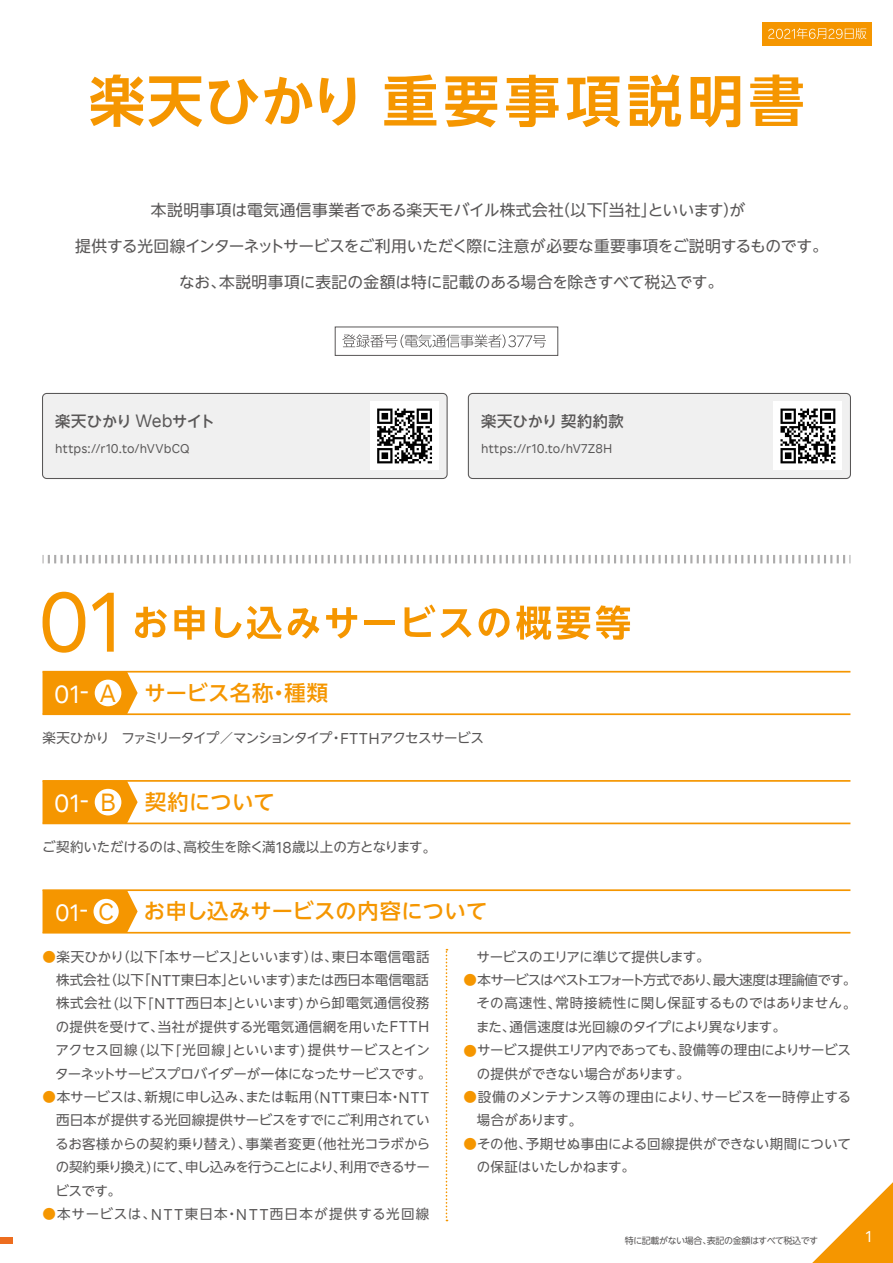
<style>
.page{position:relative;width:893px;height:1263px;background:#fff}
.page>*{position:absolute;margin:0;border:0;box-sizing:border-box;transform-origin:0 0}
.t1{font:24px "Rakuten Sans";color:#fff}
.t2{font:500 21.3px "UD Shin Go NT Pro";letter-spacing:.015em;color:#f59600}
.t3{font:15.9px "Rakuten Sans";color:#fff}
.t4{font:15.75px "UD Shin Go NT Pro";letter-spacing:-.005em;color:#595757}
.t5{font:15.75px "UD Shin Go NT Pro";letter-spacing:.03em;color:#595757}
.t6{font:500 15.3px "UD Shin Go NT Pro";letter-spacing:-.01em;color:#595757}
.t7{font:500 15.3px "UD Shin Go NT Pro";letter-spacing:.015em;color:#595757}
.t8{font:13.5px/23.4px "UD Shin Go NT Pro";letter-spacing:-.01em;color:#595757}
.t9{font:13.5px "UD Shin Go NT Pro";letter-spacing:-.065em;color:#595757}
.t10{font:13.5px "UD Shin Go NT Pro";letter-spacing:.085em;color:#595757}
.t11{font:13.5px "UD Shin Go NT Pro";letter-spacing:-.045em;color:#595757}
.t12{font:12.9px "Rakuten Sans";letter-spacing:.015em;color:#595757}
.t13{font:9px "UD Shin Go NT Pro";letter-spacing:-.05em;color:#595757}
.s1{font-family:"Rakuten Sans";font-weight:400;font-size:18.15px}
.s2{font-family:"Rakuten Sans";font-weight:400;font-size:25.35px;color:#fff}
.s3{font-family:"Rakuten Sans";font-weight:400;font-size:25.35px}
.s4{font-family:"Rakuten Sans";font-size:15.9px}
.s5{color:#f59600}
</style>
<div class="page">
<svg style="left:90px;top:75px;width:112px;height:52px"></svg>
<svg style="left:209px;top:79px;width:49px;height:45px"></svg>
<svg style="left:264px;top:77px;width:48px;height:48px"></svg>
<svg style="left:320px;top:78px;width:35px;height:48px"></svg>
<svg style="left:384px;top:74px;width:52px;height:52px"></svg>
<svg style="left:445px;top:76px;width:52px;height:51px"></svg>
<svg style="left:506px;top:75px;width:53px;height:52px"></svg>
<svg style="left:567px;top:76px;width:53px;height:51px"></svg>
<svg style="left:628px;top:74px;width:53px;height:53px"></svg>
<svg style="left:691px;top:76px;width:49px;height:51px"></svg>
<svg style="left:750px;top:75px;width:53px;height:51px"></svg>
<svg style="left:135px;top:607px;width:32px;height:31px"></svg>
<svg style="left:174px;top:606px;width:30px;height:34px"></svg>
<svg style="left:215px;top:606px;width:67px;height:33px"></svg>
<svg style="left:288px;top:608px;width:31px;height:31px"></svg>
<svg style="left:326px;top:607px;width:31px;height:32px"></svg>
<div style="left:364px;top:620px;width:31px;height:5px;background:#f59600"></div>
<svg style="left:405px;top:604px;width:67px;height:34px"></svg>
<svg style="left:479px;top:608px;width:31px;height:30px"></svg>
<svg style="left:516px;top:606px;width:74px;height:34px"></svg>
<svg style="left:596px;top:605px;width:34px;height:35px"></svg>
<svg style="left:43px;top:592px;width:42px;height:61px"></svg>
<svg style="left:92px;top:593px;width:22px;height:59px"></svg>
<svg style="left:43px;top:555px;width:807px;height:8px"></svg>
<svg style="left:43px;top:672px;width:95px;height:41px;background:#f59d12"></svg>
<hr style="left:43px;top:671px;width:807px;height:1px;background:#f59600">
<hr style="left:43px;top:713px;width:807px;height:2px;background:#f59600">
<div style="left:95px;top:680px;width:26px;height:26px;background:#fff;border-radius:50%"></div>
<svg style="left:43px;top:782px;width:95px;height:40px;background:#f59d12"></svg>
<hr style="left:43px;top:780px;width:807px;height:2px;background:#f59600">
<hr style="left:43px;top:822px;width:807px;height:2px;background:#f59600">
<div style="left:95px;top:789px;width:26px;height:26px;background:#fff;border-radius:50%"></div>
<svg style="left:43px;top:891px;width:95px;height:41px;background:#f59d12"></svg>
<hr style="left:43px;top:889px;width:807px;height:2px;background:#f59600">
<hr style="left:43px;top:932px;width:807px;height:1px;background:#f59600">
<div style="left:94px;top:899px;width:25px;height:25px;background:#fff;border-radius:50%"></div>
<svg style="left:446px;top:949px;width:1px;height:272px"></svg>
<div style="left:43px;top:393px;width:404px;height:85px;background:#f0f0f0;border-radius:4px"></div>
<div style="left:42px;top:393px;width:406px;height:86px;border:1px solid #595757;border-radius:4px"></div>
<div style="left:468px;top:393px;width:382px;height:85px;background:#f0f0f0;border-radius:4px"></div>
<div style="left:468px;top:393px;width:383px;height:86px;border:1px solid #595757;border-radius:4px"></div>
<svg style="left:342px;top:334px;width:204px;height:14px"></svg>
<div style="left:335px;top:327px;width:223px;height:29px;border:1px solid #595757"></div>
<div style="left:762px;top:22px;width:109px;height:24px;background:#f59600"></div>
<svg style="left:768px;top:28px;width:98px;height:11px"></svg>
<div style="left:371px;top:402px;width:68px;height:68px;background:#fff"></div>
<svg style="left:377px;top:408px;width:55px;height:55px"></svg>
<div style="left:774px;top:402px;width:68px;height:68px;background:#fff"></div>
<svg style="left:780px;top:408px;width:55px;height:55px"></svg>
<svg style="left:812px;top:1182px;width:81px;height:81px"></svg>
<div style="left:0;top:1237px;width:13px;height:7px;background:#ed6d1f"></div>
<p class="t5" style="left:151px;top:197px;width:596px">本説明事項は電気通信事業者である楽天モバイル株式会社（以下「当社」といいます）が</p>
<p class="t4" style="left:75px;top:233px;width:754px">提供する光回線インターネットサービスをご利用いただく際に注意が必要な重要事項をご説明するものです。</p>
<p class="t4" style="left:179px;top:269px;width:545px">なお、本説明事項に表記の金額は特に記載のある場合を除きすべて税込です。</p>
<p class="t6" style="left:55px;top:408px;width:161px">楽天ひかり <span class="s1">Web</span>サイト</p>
<p class="t12" style="left:55px;top:441px;width:136px">https://r10.to/hVVbCQ</p>
<h2 class="t2" style="left:54px;top:675px;width:275px"><span class="s2">01-</span> <span class="s3">A</span> サービス名称・種類</h2>
<p class="t7" style="left:481px;top:408px;width:144px">楽天ひかり契約約款</p>
<p class="t12" style="left:481px;top:441px;width:133px">https://r10.to/hV7Z8H</p>
<p class="t9" style="left:43px;top:727px;width:443px">楽天ひかり　ファミリータイプ／マンションタイプ・<span class="s4">FTTH</span>アクセスサービス</p>
<h2 class="t2" style="left:54px;top:784px;width:222px"><span class="s2">01-</span> <span class="s3">B</span> 契約について</h2>
<p class="t8" style="left:42px;top:835px;width:395px">ご契約いただけるのは、高校生を除く満<span class="s4">18</span>歳以上の方となります。</p>
<h1 class="t1" style="left:55px;top:899px;width:60px">01- <span class="s5">C</span></h1>
<h2 class="t2" style="left:144px;top:894px;width:345px">お申し込みサービスの内容について</h2>
<p class="t8" style="left:55px;top:944px;width:377px;text-indent:-13px"><span class="s5">●</span>楽天ひかり（以下「本サービス」といいます）は、東日本電信電話株式会社（以下「<span class="s4">NTT</span>東日本」といいます）または西日本電信電話株式会社（以下「<span class="s4">NTT</span>西日本」といいます）から卸電気通信役務の提供を受けて、当社が提供する光電気通信網を用いた<span class="s4">FTTH</span>アクセス回線（以下「光回線」といいます）提供サービスとインターネットサービスプロバイダーが一体になったサービスです。</p>
<p class="t8" style="left:55px;top:1085px;width:377px;text-align:justify;text-indent:-13px"><span class="s5">●</span>本サービスは、新規に申し込み、または転用（<span class="s4">NTT</span>東日本・<span class="s4">NTT</span>西日本が提供する光回線提供サービスをすでにご利用されているお客様からの契約乗り替え）、事業者変更（他社光コラボからの契約乗り換え）にて、申し込みを行うことにより、利用できるサービスです。</p>
<p class="t10" style="left:43px;top:1203px;width:388px"><span class="s5">●</span>本サービスは、<span class="s4">NTT</span>東日本・<span class="s4">NTT</span>西日本が提供する光回線</p>
<p class="t11" style="left:477px;top:945px;width:235px">サービスのエリアに準じて提供します。</p>
<p class="t8" style="left:476px;top:968px;width:382px;text-align:justify;text-indent:-13px"><span class="s5">●</span>本サービスはベストエフォート方式であり、最大速度は理論値です。その高速性、常時接続性に関し保証するものではありません。また、通信速度は光回線のタイプにより異なります。</p>
<p class="t8" style="left:477px;top:1038px;width:376px;text-indent:-13px"><span class="s5">●</span>サービス提供エリア内であっても、設備等の理由によりサービスの提供ができない場合があります。</p>
<p class="t8" style="left:477px;top:1085px;width:376px;text-indent:-14px"><span class="s5">●</span>設備のメンテナンス等の理由により、サービスを一時停止する場合があります。</p>
<p class="t8" style="left:477px;top:1131px;width:376px;text-indent:-13px"><span class="s5">●</span>その他、予期せぬ事由による回線提供ができない期間についての保証はいたしかねます。</p>
<p class="t13" style="left:625px;top:1233px;width:195px">特に記載がない場合、表記の金額はすべて税込です</p>
<p class="t3" style="left:866px;top:1228px;width:7px">1</p>
</div>
